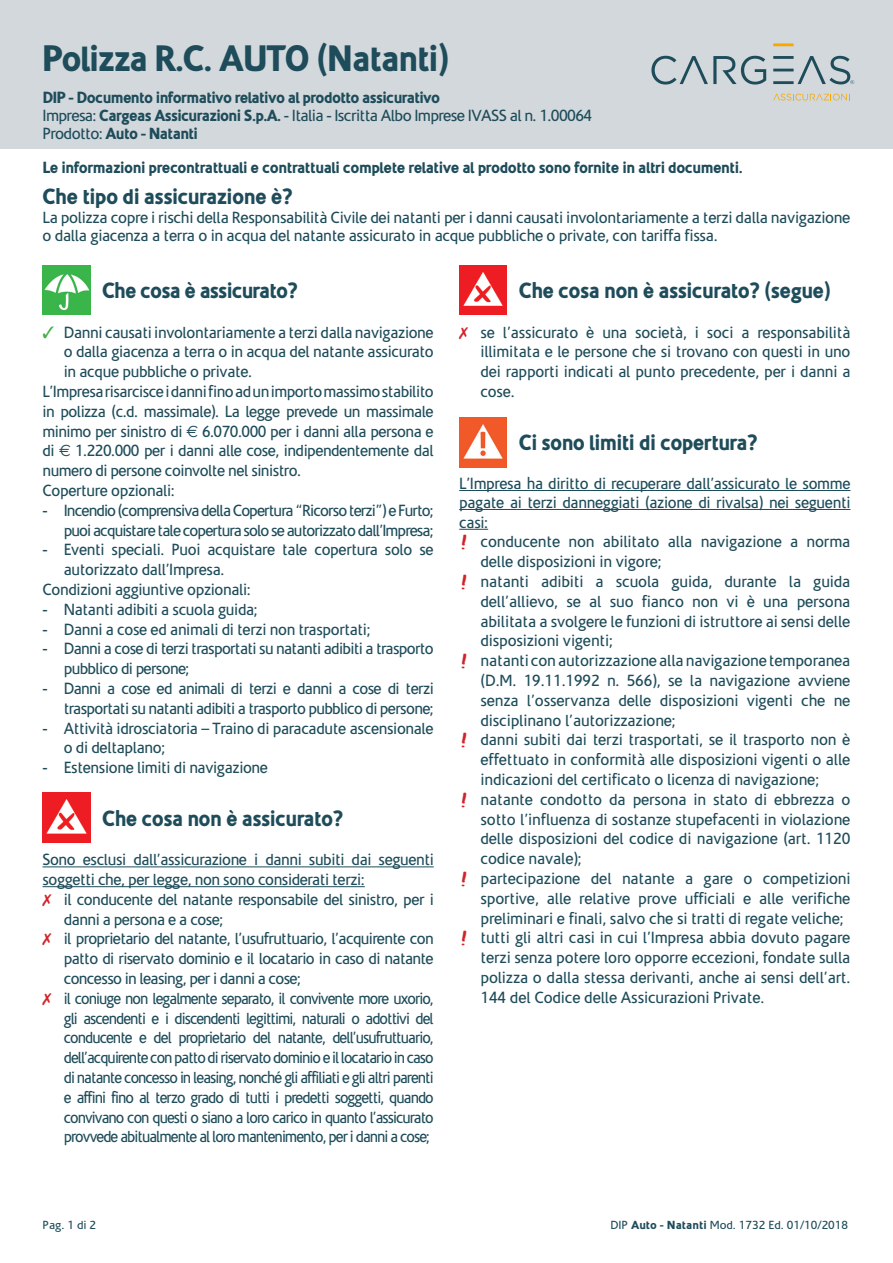
<style>
.page{position:relative;width:893px;height:1263px;background:#fff}
.page>*{position:absolute;margin:0;border:0;box-sizing:border-box;transform-origin:0 0}
.t1{font:700 37.5px "BPU";letter-spacing:-.035em;color:#1e4c5a;scale:.96 1}
.t2{font:700 22.5px "BPU";letter-spacing:-.03em;color:#1e4c5a;scale:.96 1}
.t3{font:700 22.5px "BPU";letter-spacing:-.03em;color:#1e4c5a}
.t4{font:700 22.5px "BPU";letter-spacing:-.03em;color:#1e4c5a;scale:.95 1}
.t5{font:16.5px/19.8px "BPU";letter-spacing:-.02em;color:#1e4c5a;text-align:justify;scale:.96 1}
.t6{font:16.5px/19.8px "BPU";letter-spacing:-.02em;color:#1e4c5a;text-align:justify;scale:.95 1}
.t7{font:16.5px/19.8px "BPU";letter-spacing:-.02em;color:#1e4c5a;text-align:justify;scale:.91 1}
.t8{font:16.5px/19.8px "BPU";letter-spacing:-.04em;color:#1e4c5a;scale:.95 1}
.t9{font:700 16.5px "BPU";letter-spacing:-.03em;color:#1e4c5a}
.t10{font:16.5px/19.8px "BPU";letter-spacing:-.055em;color:#1e4c5a;text-align:right;scale:.95 1}
.t11{font:16.5px "BPU";letter-spacing:-.04em;color:#1e4c5a}
.t12{font:12px "BPU";color:#1e4c5a}
.s1{font-weight:700}
.s2{font-weight:400}
.s3{color:#40ae49}
.s4{font-family:"Euro Sans"}
.s5{color:#d1232a}
.s6{font-family:"Marydale";font-weight:700;color:#d1232a}
</style>
<div class="page">
<div style="left:0;top:0;width:893px;height:149px;background:#d2d8dc"></div>
<svg style="left:773px;top:43px;width:21px;height:3px"></svg>
<svg style="left:651px;top:56px;width:115px;height:29px"></svg>
<svg style="left:773px;top:94px;width:77px;height:6px"></svg>
<svg style="left:773px;top:56px;width:81px;height:28px"></svg>
<hr style="left:43px;top:866px;width:391px;height:1px;background:#1e4c5a">
<hr style="left:43px;top:886px;width:322px;height:1px;background:#1e4c5a">
<hr style="left:459px;top:490px;width:391px;height:1px;background:#1e4c5a">
<hr style="left:459px;top:509px;width:391px;height:1px;background:#1e4c5a">
<svg style="left:459px;top:529px;width:29px;height:1px"></svg>
<img style="left:43px;top:265px;width:47px;height:50px">
<img style="left:459px;top:265px;width:48px;height:50px">
<img style="left:43px;top:793px;width:47px;height:49px">
<img style="left:459px;top:418px;width:48px;height:49px">
<p class="t1" style="left:43px;top:36px;width:425px">Polizza R.C. AUTO (Natanti)</p>
<p class="t9" style="left:43px;top:88px;width:399px">DIP - Documento informativo relativo al prodotto assicurativo</p>
<p class="t11" style="left:43px;top:106px;width:551px">Impresa: <span class="s1">Cargeas Assicurazioni S.p.A.</span> - Italia - Iscritta Albo Imprese IVASS al n. 1.00064</p>
<p class="t9" style="left:43px;top:124px;width:157px"><span class="s2">Prodotto:</span> Auto - Natanti</p>
<p class="t9" style="left:43px;top:157px;width:702px">Le informazioni precontrattuali e contrattuali complete relative al prodotto sono fornite in altri documenti.</p>
<p class="t3" style="left:43px;top:183px;width:252px">Che tipo di assicurazione è?</p>
<p class="t5" style="left:43px;top:208px;width:843px;line-height:18.8px">La polizza copre i rischi della Responsabilità Civile dei natanti per i danni causati involontariamente a terzi dalla navigazione o dalla giacenza a terra o in acqua del natante assicurato in acque pubbliche o private, con tariffa fissa.</p>
<p class="t4" style="left:102px;top:277px;width:208px">Che cosa è assicurato?</p>
<p class="t6" style="left:64px;top:322px;width:391px;text-indent:-21px"><span class="s3">✓</span> Danni causati involontariamente a terzi dalla navigazione o dalla giacenza a terra o in acqua del natante assicurato in acque pubbliche o private.</p>
<p class="t6" style="left:43px;top:382px;width:413px">L’Impresa risarcisce i danni fino ad un importo massimo stabilito in polizza (c.d. massimale). La legge prevede un massimale minimo per sinistro di <span class="s4">€</span> 6.070.000 per i danni alla persona e di <span class="s4">€</span> 1.220.000 per i danni alle cose, indipendentemente dal numero di persone coinvolte nel sinistro.</p>
<p class="t6" style="left:43px;top:481px;width:141px">Coperture opzionali:</p>
<p class="t10" style="left:43px;top:501px;width:413px">- Incendio (comprensiva della Copertura “Ricorso terzi”) e Furto; puoi acquistare tale copertura solo se autorizzato dall’Impresa;</p>
<p class="t6" style="left:64px;top:540px;width:391px;text-indent:-21px">- Eventi speciali. Puoi acquistare tale copertura solo se autorizzato dall’Impresa.</p>
<p class="t6" style="left:43px;top:580px;width:221px">Condizioni aggiuntive opzionali:</p>
<p class="t6" style="left:43px;top:600px;width:228px">- Natanti adibiti a scuola guida;</p>
<p class="t6" style="left:43px;top:619px;width:347px">- Danni a cose ed animali di terzi non trasportati;</p>
<p class="t8" style="left:64px;top:639px;width:391px;text-indent:-21px">- Danni a cose di terzi trasportati su natanti adibiti a trasporto pubblico di persone;</p>
<p class="t8" style="left:43px;top:679px;width:413px;text-align:right">- Danni a cose ed animali di terzi e danni a cose di terzi trasportati su natanti adibiti a trasporto pubblico di persone;</p>
<p class="t6" style="left:64px;top:718px;width:391px;text-indent:-21px">- Attività idrosciatoria – Traino di paracadute ascensionale o di deltaplano;</p>
<p class="t6" style="left:43px;top:758px;width:239px">- Estensione limiti di navigazione</p>
<p class="t2" style="left:519px;top:277px;width:326px">Che cosa non è assicurato? (segue)</p>
<p class="t6" style="left:480px;top:322px;width:391px;text-indent:-21px"><span class="s5">✗</span> se l’assicurato è una società, i soci a responsabilità illimitata e le persone che si trovano con questi in uno dei rapporti indicati al punto precedente, per i danni a cose.</p>
<p class="t2" style="left:519px;top:429px;width:250px">Ci sono limiti di copertura?</p>
<p class="t6" style="left:459px;top:474px;width:413px;line-height:19.4px">L’Impresa ha diritto di recuperare dall’assicurato le somme pagate ai terzi danneggiati (azione di rivalsa) nei seguenti casi:</p>
<p class="t5" style="left:480px;top:532px;width:387px;text-indent:-21px"><span class="s6">!</span> conducente non abilitato alla navigazione a norma delle disposizioni in vigore;</p>
<p class="t5" style="left:480px;top:572px;width:387px;text-indent:-21px"><span class="s6">!</span> natanti adibiti a scuola guida, durante la guida dell’allievo, se al suo fianco non vi è una persona abilitata a svolgere le funzioni di istruttore ai sensi delle disposizioni vigenti;</p>
<p class="t5" style="left:480px;top:651px;width:387px;text-indent:-21px"><span class="s6">!</span> natanti con autorizzazione alla navigazione temporanea (D.M. 19.11.1992 n. 566), se la navigazione avviene senza l’osservanza delle disposizioni vigenti che ne disciplinano l’autorizzazione;</p>
<p class="t5" style="left:480px;top:730px;width:387px;text-indent:-21px"><span class="s6">!</span> danni subiti dai terzi trasportati, se il trasporto non è effettuato in conformità alle disposizioni vigenti o alle indicazioni del certificato o licenza di navigazione;</p>
<p class="t5" style="left:480px;top:790px;width:387px;text-indent:-21px"><span class="s6">!</span> natante condotto da persona in stato di ebbrezza o sotto l’influenza di sostanze stupefacenti in violazione delle disposizioni del codice di navigazione (art. 1120 codice navale);</p>
<p class="t5" style="left:480px;top:869px;width:387px;text-indent:-21px"><span class="s6">!</span> partecipazione del natante a gare o competizioni sportive, alle relative prove ufficiali e alle verifiche preliminari e finali, salvo che si tratti di regate veliche;</p>
<p class="t5" style="left:480px;top:928px;width:387px;text-indent:-21px"><span class="s6">!</span> tutti gli altri casi in cui l’Impresa abbia dovuto pagare terzi senza potere loro opporre eccezioni, fondate sulla polizza o dalla stessa derivanti, anche ai sensi dell’art.<br>144 del Codice delle Assicurazioni Private.</p>
<p class="t2" style="left:102px;top:805px;width:253px">Che cosa non è assicurato?</p>
<p class="t6" style="left:43px;top:850px;width:413px">Sono esclusi dall’assicurazione i danni subiti dai seguenti soggetti che, per legge, non sono considerati terzi:</p>
<p class="t6" style="left:64px;top:890px;width:391px;text-indent:-21px"><span class="s5">✗</span> il conducente del natante responsabile del sinistro, per i danni a persona e a cose;</p>
<p class="t6" style="left:64px;top:929px;width:391px;text-indent:-21px"><span class="s5">✗</span> il proprietario del natante, l’usufruttuario, l’acquirente con patto di riservato dominio e il locatario in caso di natante concesso in leasing, per i danni a cose;</p>
<p class="t7" style="left:64px;top:989px;width:408px;text-indent:-21px"><span class="s5">✗</span> il coniuge non legalmente separato, il convivente more uxorio, gli ascendenti e i discendenti legittimi, naturali o adottivi del conducente e del proprietario del natante, dell’usufruttuario, dell’acquirente con patto di riservato dominio e il locatario in caso di natante concesso in leasing, nonché gli affiliati e gli altri parenti e affini fino al terzo grado di tutti i predetti soggetti, quando convivano con questi o siano a loro carico in quanto l’assicurato provvede abitualmente al loro mantenimento, per i danni a cose;</p>
<p class="t12" style="left:43px;top:1219px;width:55px">Pag. 1 di 2</p>
<p class="t12" style="left:610px;top:1219px;width:239px">DIP <span class="s1">Auto - Natanti</span> Mod. 1732 Ed. 01/10/2018</p>
</div>
